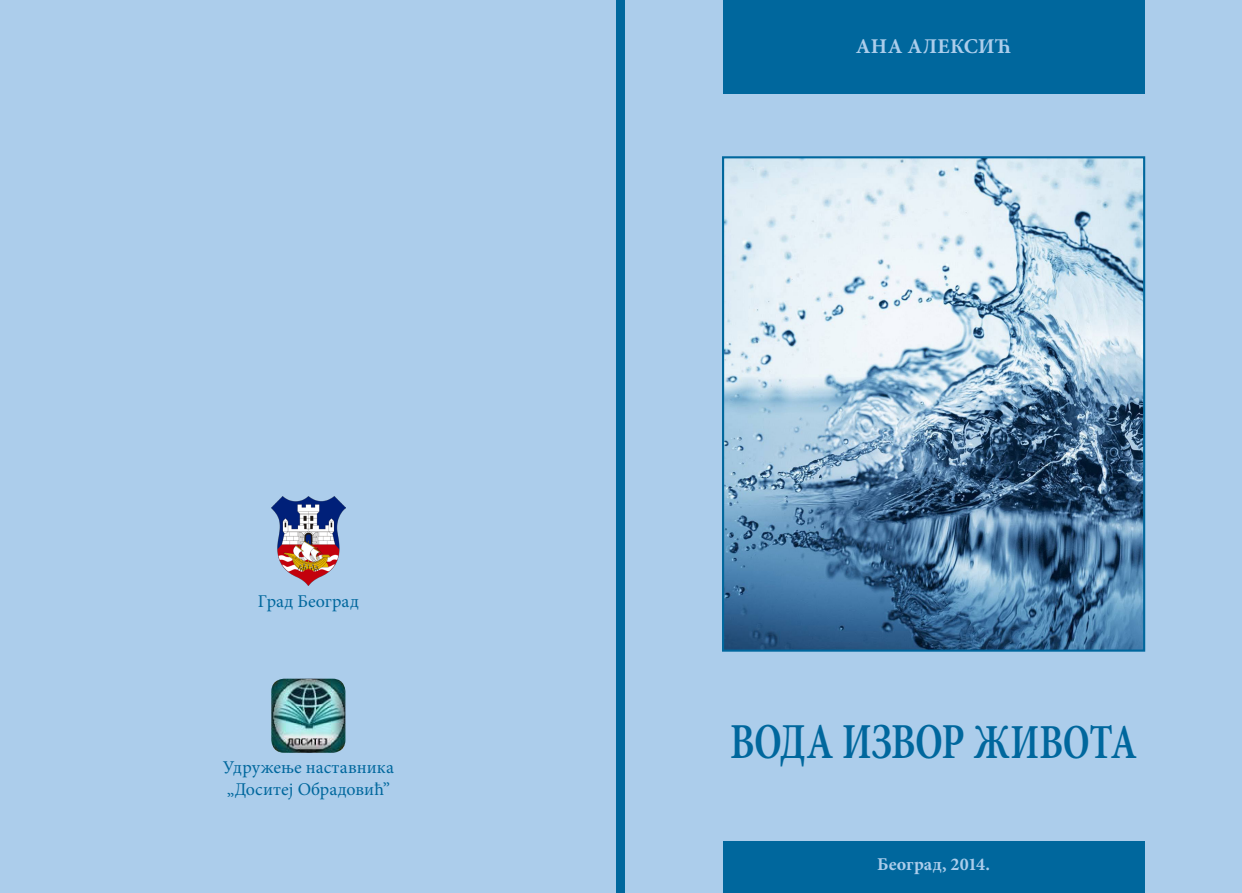
<style>
.page{position:relative;width:1242px;height:893px;background:#accdeb}
.page>*{position:absolute;margin:0;border:0;box-sizing:border-box;transform-origin:0 0}
.t1{font:600 condensed 51px "Minion Pro";letter-spacing:-.01em;color:#00679d;scale:.85 1}
.t2{font:700 21px "Minion Pro";letter-spacing:.02em;color:#accdeb}
.t3{font:18px/21.6px "Minion Pro";color:#00679d}
.t4{font:700 18px "Minion Pro";letter-spacing:.01em;color:#accdeb}
.s1{font-size:49.5px}
</style>
<div class="page">
<div style="left:617px;top:0;width:8px;height:893px;background:#00679d"></div>
<div style="left:723px;top:0;width:421px;height:94px;background:#00679d"></div>
<img style="left:725px;top:159px;width:417px;height:490px">
<div style="left:722px;top:156px;width:423px;height:496px;border:2px solid #00679d"></div>
<div style="left:723px;top:842px;width:421px;height:51px;background:#00679d"></div>
<img style="left:271px;top:497px;width:74px;height:88px">
<img style="left:271px;top:679px;width:74px;height:74px">
<p class="t3" style="left:258px;top:590px;width:102px">Град Београд</p>
<p class="t3" style="left:223px;top:757px;width:173px">Удружење наставника „Доситеј Обрадовић”</p>
<p class="t2" style="left:855px;top:32px;width:157px">Ана Алексић</p>
<h1 class="t1" style="left:730px;top:711px;width:480px">ВОДА ИЗВОР <span class="s1">ЖИВОТА</span></h1>
<p class="t4" style="left:877px;top:852px;width:114px">Београд, 2014.</p>
</div>
